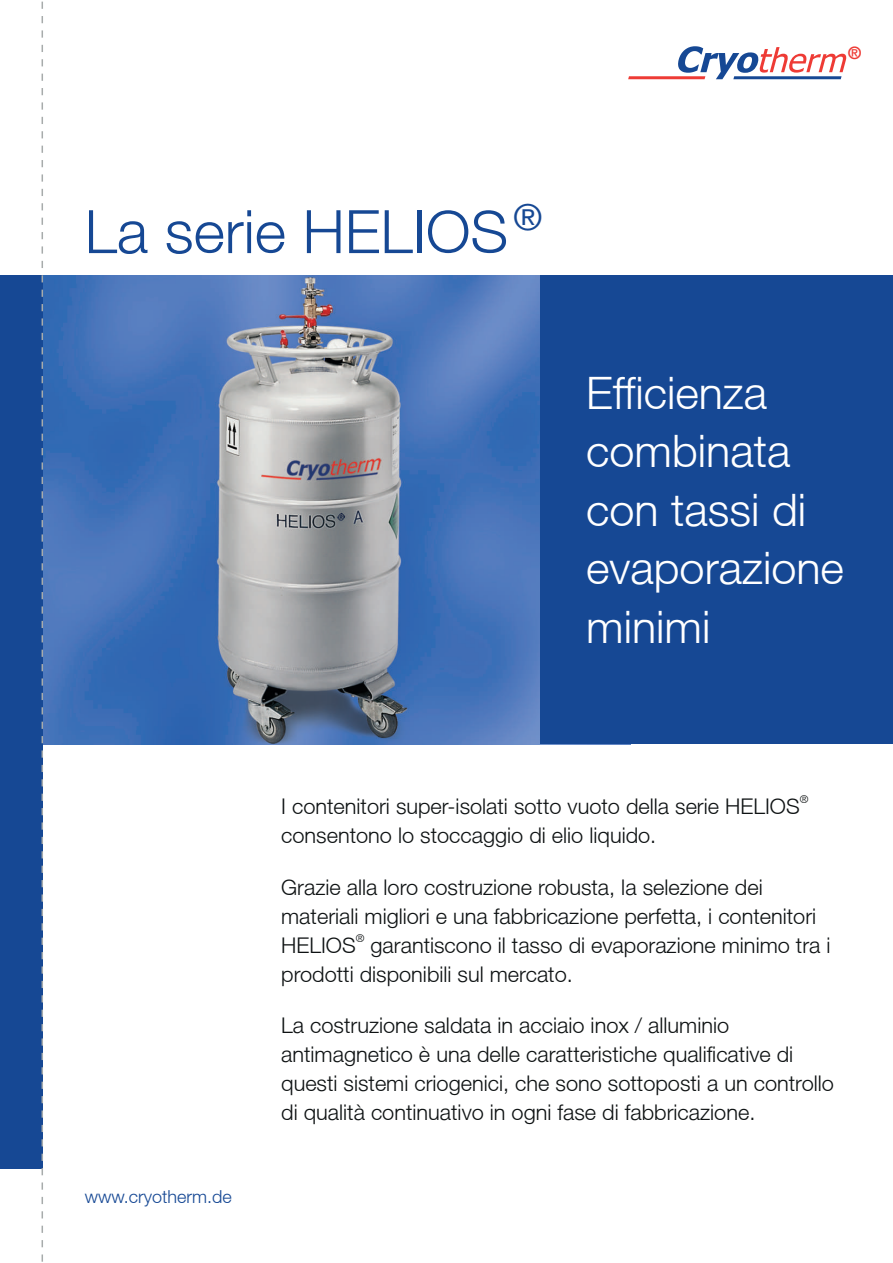
<style>
.page{position:relative;width:893px;height:1263px;background:#fff}
.page>*{position:absolute;margin:0;border:0;box-sizing:border-box;transform-origin:0 0}
.t1{font:300 60px "Helvetica Neue LT";color:#164894}
.t2{font:300 45px/58.5px "Helvetica Neue LT";color:#fff}
.t3{font:36px "Helvetica Neue LT";color:#164894}
.t4{font:300 21.75px/29.1px "Helvetica Neue LT";color:#0e1213}
.t5{font:300 18px "Helvetica Neue LT";color:#164894}
.t6{font:500 condensed 17.25px "Helvetica Neue LT";color:#ee3b35}
.t7{font:300 10.8px "Helvetica Neue LT";color:#0e1213}
</style>
<div class="page">
<img style="left:0;top:275px;width:631px;height:469px">
<div style="left:0;top:276px;width:42px;height:893px;background:#164894"></div>
<svg style="left:42px;top:1px;width:1px;height:1261px"></svg>
<div style="left:541px;top:276px;width:352px;height:468px;background:#164894"></div>
<svg style="left:628px;top:46px;width:218px;height:33px"></svg>
<p class="t6" style="left:848px;top:42px;width:15px">®</p>
<h1 class="t1" style="left:85px;top:210px;width:425px">La serie HELIOS</h1>
<h3 class="t3" style="left:513px;top:204px;width:30px">®</h3>
<h2 class="t2" style="left:586px;top:368px;width:259px">Efficienza combinata con tassi di evaporazione minimi</h2>
<p class="t5" style="left:85px;top:1190px;width:149px">www.cryotherm.de</p>
<p class="t7" style="left:800px;top:796px;width:10px">®</p>
<p class="t4" style="left:281px;top:794px;width:520px">I contenitori super-isolati sotto vuoto della serie HELIOS consentono lo stoccaggio di elio liquido.</p>
<p class="t4" style="left:281px;top:874px;width:537px">Grazie alla loro costruzione robusta, la selezione dei materiali migliori e una fabbricazione perfetta, i contenitori</p>
<p class="t7" style="left:356px;top:934px;width:10px">®</p>
<p class="t4" style="left:281px;top:932px;width:551px">HELIOS garantiscono il tasso di evaporazione minimo tra i prodotti disponibili sul mercato.</p>
<p class="t4" style="left:281px;top:1013px;width:554px">La costruzione saldata in acciaio inox / alluminio antimagnetico è una delle caratteristiche qualificative di questi sistemi criogenici, che sono sottoposti a un controllo di qualità continuativo in ogni fase di fabbricazione.</p>
</div>
